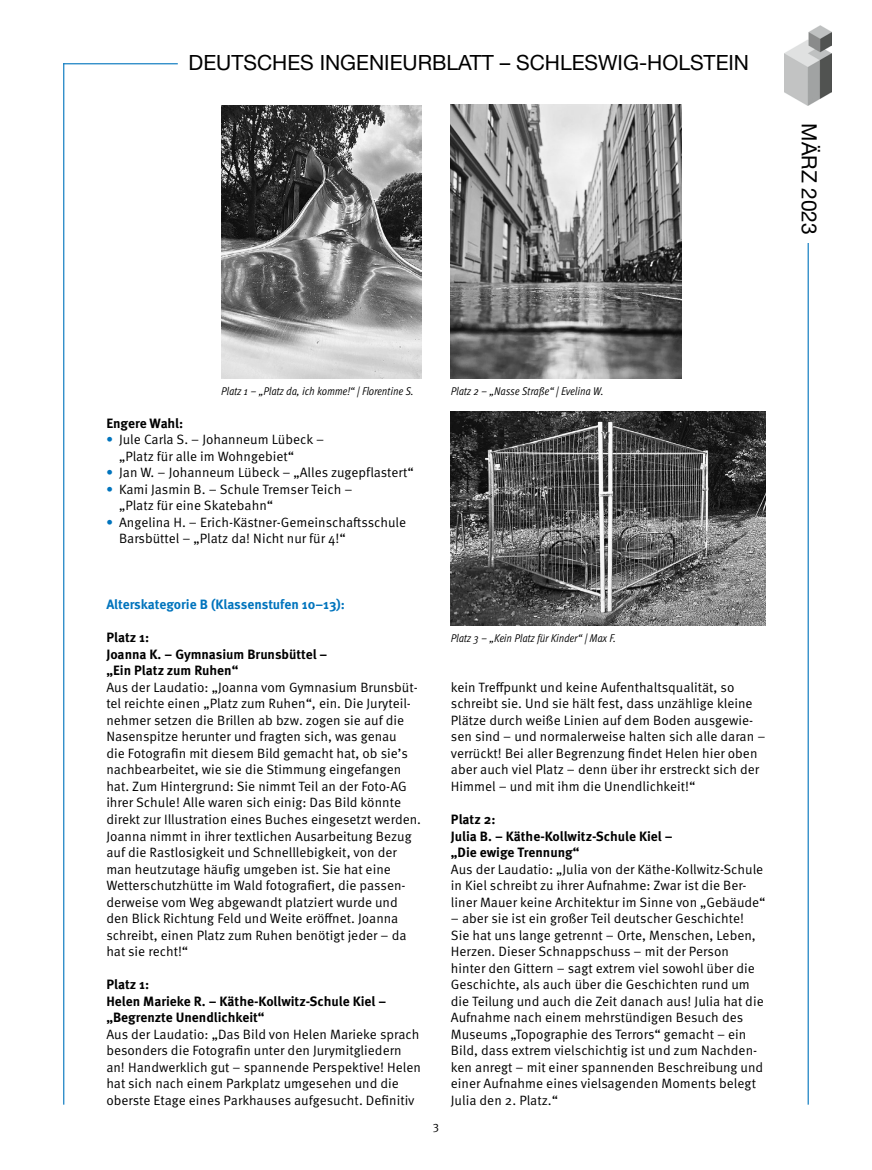
<style>
.page{position:relative;width:872px;height:1170px;background:#fff}
.page>*{position:absolute;margin:0;border:0;box-sizing:border-box;transform-origin:0 0}
.t1{font:21px "Helvetica Neue LT Std";color:#000}
.Fließtext_ohne_Absta{font:13.5px/16.5px "Meta OT Norm";color:#000}
.Fließtext{font:700 13.5px/16.5px "Meta OT";color:#000}
.Fließtext_ohne_Absta-2{font:700 13.5px/16.5px "Meta OT";color:#000}
.Fließtext-2{font:700 13.5px "Meta OT";letter-spacing:-.005em;color:#0074bd}
.t2{font:12px "Meta OT Norm";color:#000}
.Bildunterschrift{font:11.25px "Meta OT Cond Norm Ita";color:#000}
.s1{font-family:"Meta OT";font-weight:700;color:#0074bd}
</style>
<div class="page">
<hr style="left:807px;top:222px;width:1px;height:882px;background:#0074bd">
<hr style="left:63px;top:63px;width:1px;height:1041px;background:#0074bd">
<hr style="left:63px;top:63px;width:115px;height:1px;background:#0074bd">
<div style="left:797px;top:123px;width:24px;height:120px;background:#fff"></div>
<img style="left:784px;top:26px;width:47px;height:79px">
<img style="left:221px;top:105px;width:200px;height:273px">
<img style="left:451px;top:105px;width:231px;height:273px">
<img style="left:451px;top:411px;width:314px;height:215px">
<h1 class="t1" style="left:189px;top:50px;width:562px">DEUTSCHES INGENIEURBLATT – SCHLESWIG-HOLSTEIN</h1>
<h1 class="t1" style="left:821px;top:123px;width:113px;rotate:90deg">MÄRZ 2023</h1>
<p class="Bildunterschrift" style="left:221px;top:384px;width:194px">Platz 1 – „Platz da, ich komme!“ | Florentine S.</p>
<p class="Bildunterschrift" style="left:451px;top:384px;width:154px">Platz 2 – „Nasse Straße“ | Evelina W.</p>
<p class="Fließtext" style="left:106px;top:415px;width:78px">Engere Wahl:</p>
<p class="Fließtext_ohne_Absta" style="left:119px;top:431px;width:206px;text-indent:-13px"><span class="s1">•</span> Jule Carla S. – Johanneum Lübeck – „Platz für alle im Wohngebiet“</p>
<p class="Fließtext_ohne_Absta" style="left:106px;top:464px;width:309px"><span class="s1">•</span> Jan W. – Johanneum Lübeck – „Alles zugepflastert“</p>
<p class="Fließtext_ohne_Absta" style="left:119px;top:481px;width:235px;text-indent:-13px"><span class="s1">•</span> Kami Jasmin B. – Schule Tremser Teich – „Platz für eine Skatebahn“</p>
<p class="Fließtext_ohne_Absta" style="left:119px;top:514px;width:289px;text-indent:-13px"><span class="s1">•</span> Angelina H. – Erich-Kästner-Gemeinschaftsschule<br>Barsbüttel – „Platz da! Nicht nur für 4!“</p>
<p class="Fließtext-2" style="left:106px;top:596px;width:240px">Alterskategorie B (Klassenstufen 10–13):</p>
<p class="Fließtext" style="left:106px;top:629px;width:222px">Platz 1:<br>Joanna K. – Gymnasium Brunsbüttel – „Ein Platz zum Ruhen“</p>
<p class="Fließtext_ohne_Absta" style="left:106px;top:679px;width:316px">Aus der Laudatio: „Joanna vom Gymnasium Brunsbüt&shy;tel reichte einen „Platz zum Ruhen“, ein. Die Juryteil&shy;nehmer setzen die Brillen ab bzw. zogen sie auf die Nasenspitze herunter und fragten sich, was genau<br>die Fotografin mit diesem Bild gemacht hat, ob sie’s nachbearbeitet, wie sie die Stimmung eingefangen hat. Zum Hintergrund: Sie nimmt Teil an der Foto-AG ihrer Schule! Alle waren sich einig: Das Bild könnte direkt zur Illustration eines Buches eingesetzt werden.<br>Joanna nimmt in ihrer textlichen Ausarbeitung Bezug auf die Rastlosigkeit und Schnelllebigkeit, von der man heutzutage häufig umgeben ist. Sie hat eine Wetterschutzhütte im Wald fotografiert, die passen&shy;derweise vom Weg abgewandt platziert wurde und den Blick Richtung Feld und Weite eröffnet. Joanna schreibt, einen Platz zum Ruhen benötigt jeder – da hat sie recht!“</p>
<p class="Fließtext_ohne_Absta-2" style="left:106px;top:976px;width:281px">Platz 1:<br>Helen Marieke R. – Käthe-Kollwitz-Schule Kiel – „Begrenzte Unendlichkeit“</p>
<p class="Fließtext_ohne_Absta" style="left:106px;top:1025px;width:316px">Aus der Laudatio: „Das Bild von Helen Marieke sprach besonders die Fotografin unter den Jurymitgliedern an! Handwerklich gut – spannende Perspektive! Helen hat sich nach einem Parkplatz umgesehen und die oberste Etage eines Parkhauses aufgesucht. Definitiv</p>
<p class="Bildunterschrift" style="left:451px;top:631px;width:166px">Platz 3 – „Kein Platz für Kinder“ | Max F.</p>
<p class="t2" style="left:433px;top:1118px;width:8px">3</p>
<p class="Fließtext_ohne_Absta" style="left:451px;top:679px;width:316px">kein Treffpunkt und keine Aufenthaltsqualität, so schreibt sie. Und sie hält fest, dass unzählige kleine Plätze durch weiße Linien auf dem Boden ausgewie&shy;sen sind – und normalerweise halten sich alle daran – verrückt! Bei aller Begrenzung findet Helen hier oben aber auch viel Platz – denn über ihr erstreckt sich der Himmel – und mit ihm die Unendlichkeit!“</p>
<p class="Fließtext" style="left:451px;top:811px;width:223px">Platz 2:<br>Julia B. – Käthe-Kollwitz-Schule Kiel – „Die ewige Trennung“</p>
<p class="Fließtext_ohne_Absta" style="left:451px;top:860px;width:316px">Aus der Laudatio: „Julia von der Käthe-Kollwitz-Schule in Kiel schreibt zu ihrer Aufnahme: Zwar ist die Ber&shy;liner Mauer keine Architektur im Sinne von „Gebäude“</p>
<p class="Fließtext_ohne_Absta" style="left:451px;top:910px;width:314px">– aber sie ist ein großer Teil deutscher Geschichte!<br>Sie hat uns lange getrennt – Orte, Menschen, Leben, Herzen. Dieser Schnappschuss – mit der Person hinter den Gittern – sagt extrem viel sowohl über die Geschichte, als auch über die Geschichten rund um die Teilung und auch die Zeit danach aus! Julia hat die Aufnahme nach einem mehrstündigen Besuch des Museums „Topographie des Terrors“ gemacht – ein Bild, dass extrem vielschichtig ist und zum Nachden&shy;ken anregt – mit einer spannenden Beschreibung und einer Aufnahme eines vielsagenden Moments belegt Julia den 2. Platz.“</p>
</div>
